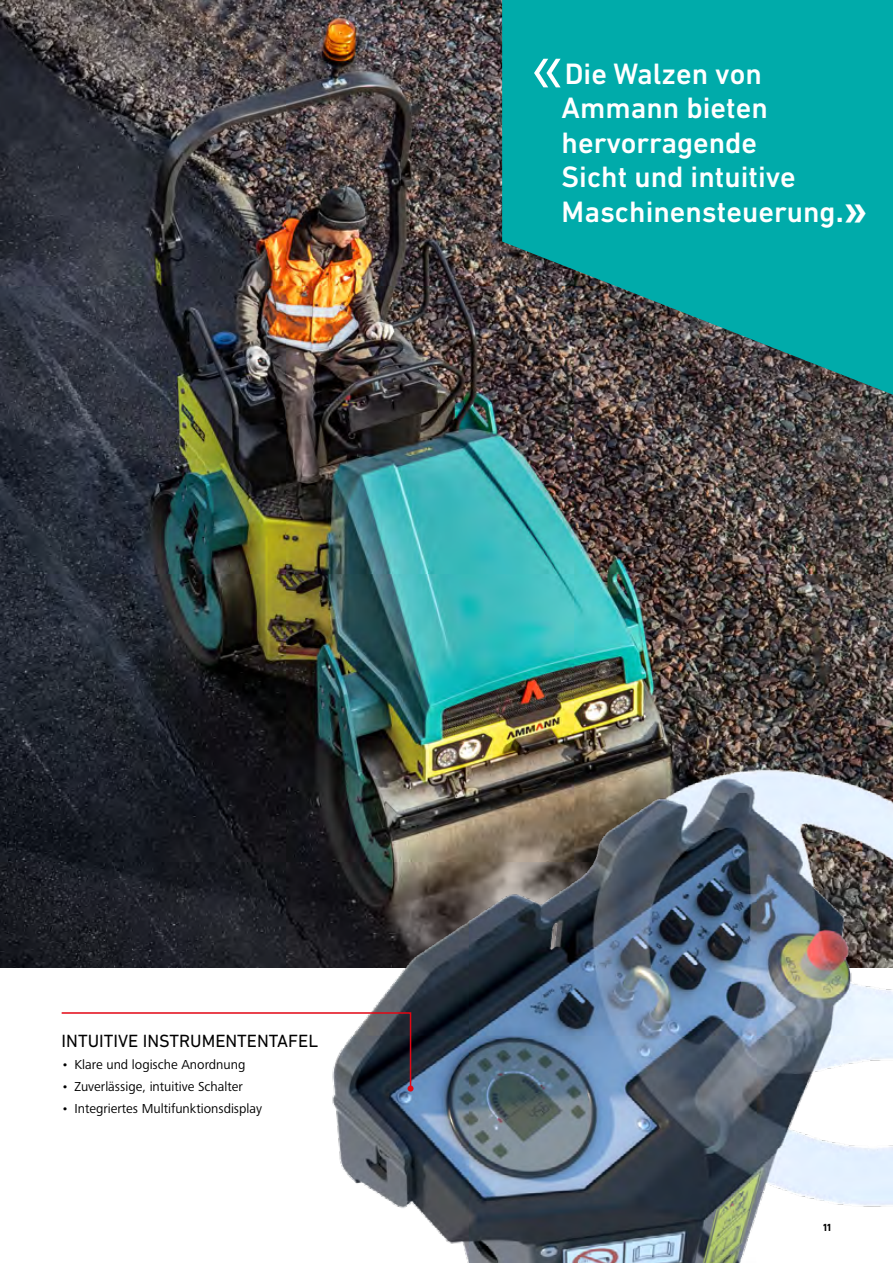
<style>
.page{position:relative;width:893px;height:1263px;background:#fff}
.page>*{position:absolute;margin:0;border:0;box-sizing:border-box;transform-origin:0 0}
.t1{font:72px "Frutiger Next LTW1 G";color:#fff}
.t2{font:500 30px/34.5px "DIN Next LT Pro";color:#fff}
.t3{font:18px "DIN Next LT Pro";color:#000}
.t4{font:13.5px "Frutiger Next LTW1 G";color:#000}
.t5{font:700 10.5px "DIN Next LT Pro";color:#000}
.s1{font-size:34.5px}
.s2{font-family:"Frutiger Next LTW1 G";font-weight:700;font-size:45px}
</style>
<div class="page">
<img style="left:0;top:0;width:893px;height:967px">
<img style="left:183px;top:748px;width:710px;height:515px">
<svg style="left:61px;top:1011px;width:353px;height:80px"></svg>
<svg style="left:502px;top:0;width:391px;height:395px;background:#0f9796"></svg>
<h1 class="t1" style="left:532px;top:26px;width:33px">«</h1>
<h2 class="t2" style="left:562px;top:56px;width:307px">Die Walzen von<br>Ammann bieten hervorragende<br>Sicht und intuitive<br>Maschinensteuerung<span class="s1">.</span><span class="s2">»</span></h2>
<h3 class="t3" style="left:62px;top:1030px;width:258px">INTUITIVE INSTRUMENTENTAFEL</h3>
<p class="t4" style="left:62px;top:1057px;width:185px">• Klare und logische Anordnung</p>
<p class="t4" style="left:62px;top:1079px;width:183px">• Zuverlässige, intuitive Schalter</p>
<p class="t4" style="left:62px;top:1100px;width:202px">• Integriertes Multifunktionsdisplay</p>
<p class="t5" style="left:823px;top:1221px;width:10px">11</p>
</div>
